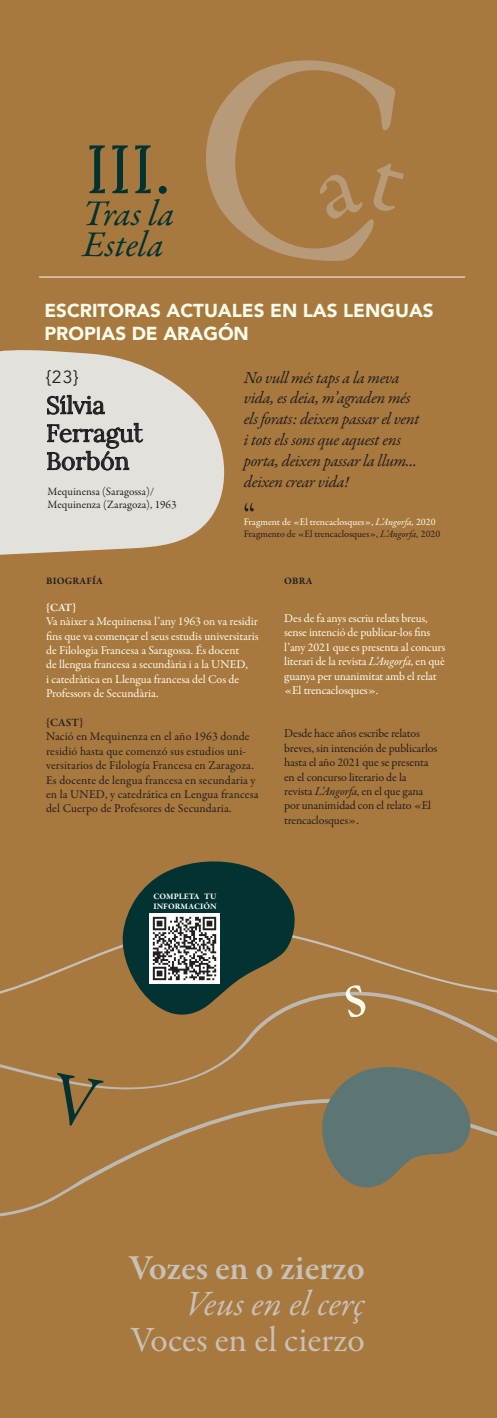
<style>
.page{position:relative;width:497px;height:1418px;background:#fff}
.page>*{position:absolute;margin:0;border:0;box-sizing:border-box;transform-origin:0 0}
.t1{font:68.15px "Leiko";color:#033232}
.t2{font:italic 36.4px/30.9px "Garamond Premr Pro";letter-spacing:-.005em;color:#033232}
.t3{font:35.77px "Garamond Premr Pro";color:#c8c1b8}
.t4{font:600 35.77px "Garamond Premr Pro";color:#c8c1b8}
.t5{font:italic 35.77px "Garamond Premr Pro";letter-spacing:-.005em;color:#c8c1b8}
.t6{font:24.25px/27.9px "Leiko";color:#231f20}
.t7{font:900 18.75px/22.5px "Avenir";color:#fbfcec}
.t8{font:17.5px "Avenir";color:#231f20}
.t9{font:italic 17px/20.8px "Garamond Premr Pro";letter-spacing:-.02em;color:#231f20}
.t10{font:12px/14.4px "Garamond Premr Pro";color:#231f20}
.t11{font:12px/14.4px "Garamond Premr Pro";letter-spacing:-.01em;color:#fbfcec}
.t12{font:11.25px/13.5px "Garamond Premr Pro";color:#231f20}
.t13{font:600 11.25px "Garamond Premr Pro";color:#231f20}
.t14{font:600 11.25px "Garamond Premr Pro";color:#fbfcec}
.t15{font:10px/12px "Garamond Premr Pro";color:#231f20}
.t16{font:700 10px "Garamond Premr Pro";letter-spacing:.015em;color:#231f20}
.t17{font:700 8.5px/9.5px "Garamond Premr Pro";color:#fff}
.s1{color:#fbfcec}
.s2{font-style:italic;color:#fbfcec}
.s3{font-style:italic}
</style>
<div class="page">
<div style="left:0;top:0;width:496px;height:1417px;background:#a8793e"></div>
<svg style="left:0;top:346px;width:231px;height:211px;background:#d6cab9"></svg>
<hr style="left:39px;top:276px;width:425px;height:1px;background:#fbfcec">
<svg style="left:47px;top:395px;width:57px;height:19px"></svg>
<svg style="left:47px;top:423px;width:96px;height:47px;background:#b4b1ae"></svg>
<svg style="left:244px;top:503px;width:9px;height:8px"></svg>
<div style="left:0;top:924px;width:496px;height:61px;background:#a8793e"></div>
<div style="left:0;top:1127px;width:496px;height:106px;background:#a8793e"></div>
<div style="left:0;top:985px;width:496px;height:142px;background:#a8793e"></div>
<svg style="left:119px;top:851px;width:179px;height:189px;background:#59583a"></svg>
<svg style="left:315px;top:1058px;width:157px;height:148px;background:#7e775c"></svg>
<img style="left:150px;top:913px;width:69px;height:70px">
<div style="left:48px;top:1072px;width:56px;height:57px;background:#a8793e"></div>
<svg style="left:343px;top:984px;width:23px;height:34px"></svg>
<div style="left:185px;top:38px;width:223px;height:235px;background:#a8793e"></div>
<div style="left:315px;top:160px;width:90px;height:61px;background:#a8793e"></div>
<h1 class="t1" style="left:86px;top:128px;width:87px">III.</h1>
<h2 class="t2" style="left:83px;top:200px;width:93px">Tras la<br>Estela</h2>
<h3 class="t7" style="left:44px;top:299px;width:390px">ESCRITORAS ACTUALES EN LAS LENGUAS<br>PROPIAS DE ARAGÓN</h3>
<h3 class="t8" style="left:46px;top:366px;width:34px">{23}</h3>
<h3 class="t9" style="left:243px;top:368px;width:177px">No vull més taps a la meva vida, es deia, m’agraden més els forats: deixen passar el vent i tots els sons que aquest ens porta, deixen passar la llum... deixen crear vida!</h3>
<p class="t15" style="left:243px;top:516px;width:198px"><span class="s1">Fragment de «El trencaclosques»,</span> <span class="s2">L’Angorfa,</span> <span class="s1">2020<br></span>Fragmento de «El trencaclosques», <span class="s3">L’Angorfa,</span> 2020</p>
<h3 class="t6" style="left:46px;top:391px;width:98px">Sílvia<br>Ferragut<br>Borbón</h3>
<p class="t12" style="left:47px;top:484px;width:130px">Mequinensa (Saragossa)/<br>Mequinenza (Zaragoza), 1963</p>
<p class="t16" style="left:46px;top:575px;width:58px">BIOGRAFÍA</p>
<p class="t16" style="left:284px;top:575px;width:30px">OBRA</p>
<p class="t14" style="left:46px;top:600px;width:32px">{CAT}</p>
<p class="t11" style="left:46px;top:614px;width:214px">Va nàixer a Mequinensa l’any 1963 on va residir fins que va començar el seus estudis universitaris de Filologia Francesa a Saragossa. És docent<br>de llengua francesa a secundària i a la UNED,<br>i catedràtica en Llengua francesa del Cos de Professors de Secundària.</p>
<p class="t13" style="left:46px;top:715px;width:39px">{CAST}</p>
<p class="t10" style="left:46px;top:729px;width:213px">Nació en Mequinenza en el año 1963 donde residió hasta que comenzó sus estudios uni&shy;versitarios de Filología Francesa en Zaragoza.<br>Es docente de lengua francesa en secundaria y en la UNED, y catedrática en Lengua francesa del Cuerpo de Profesores de Secundaria.</p>
<p class="t11" style="left:284px;top:611px;width:162px">Des de fa anys escriu relats breus, sense intenció de publicar-los fins l’any 2021 que es presenta al concurs literari de la revista <span class="s3">L’Angorfa</span>, en què guanya per unanimitat amb el relat «El trencaclosques».</p>
<p class="t10" style="left:284px;top:726px;width:154px">Desde hace años escribe relatos breves, sin intención de publicarlos hasta el año 2021 que se presenta en el concurso literario de la revista <span class="s3">L’Angorfa</span>, en el que gana por unanimidad con el relato «El trencaclosques».</p>
<p class="t17" style="left:153px;top:891px;width:65px">COMPLETA TU<br>INFORMACIÓN</p>
<h3 class="t4" style="left:129px;top:1245px;width:237px">Vozes en o zierzo</h3>
<h3 class="t5" style="left:186px;top:1280px;width:180px">Veus en el cerç</h3>
<h3 class="t3" style="left:130px;top:1318px;width:235px">Voces en el cierzo</h3>
</div>
